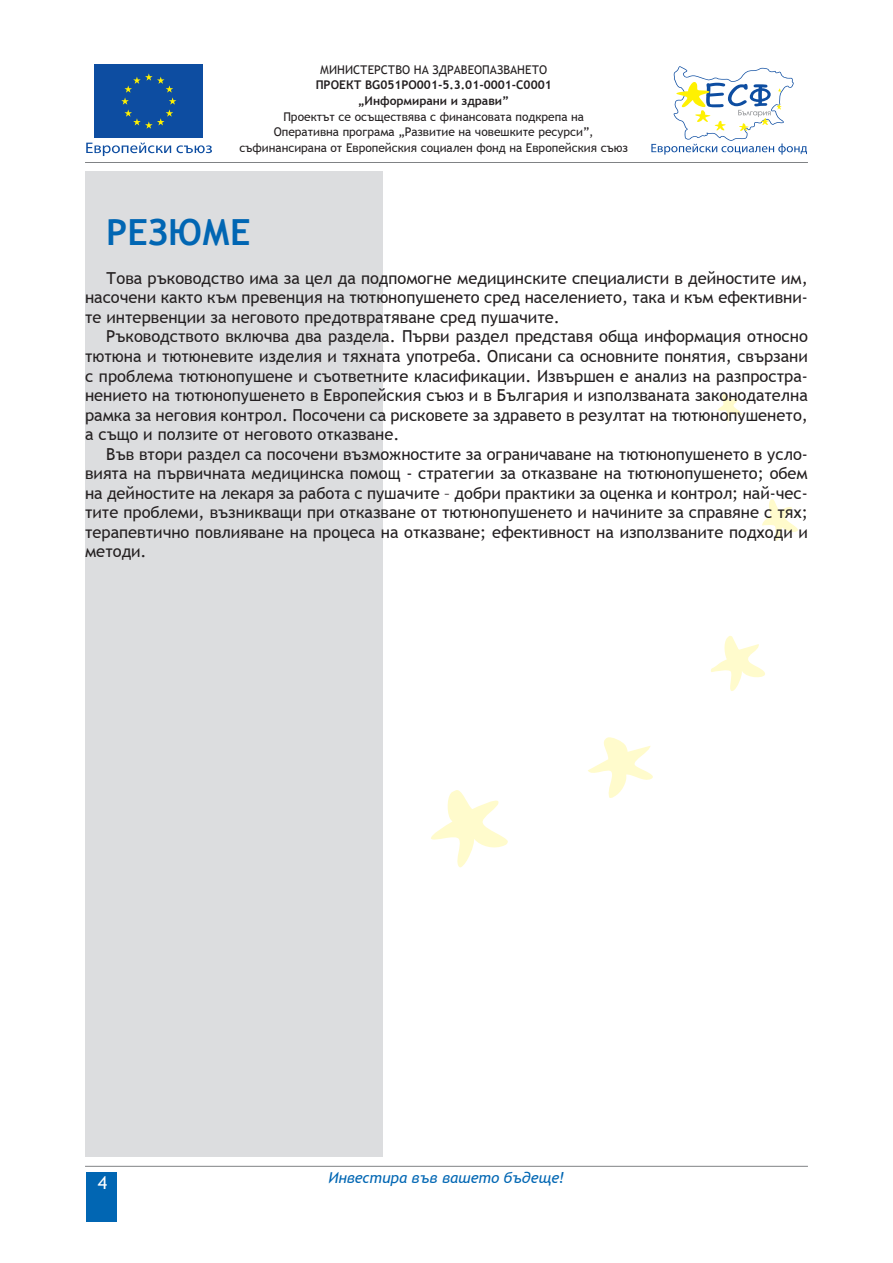
<style>
.page{position:relative;width:893px;height:1263px;background:#fff}
.page>*{position:absolute;margin:0;border:0;box-sizing:border-box;transform-origin:0 0}
.t1{font:700 36px "Trebuchet MS";color:#0166b3}
.t2{font:18px "Trebuchet MS";color:#fff}
.t3{font:16.5px/19.5px "Trebuchet MS";color:#231f20;text-align:justify}
.t4{font:italic 15px "Trebuchet MS";color:#0166b3}
.t5{font:12px/15.8px "Trebuchet MS";color:#231f20;text-align:center}
.t6{font:700 12px/15.8px "Trebuchet MS";color:#231f20;text-align:center}
</style>
<div class="page">
<hr style="left:85px;top:1166px;width:723px;height:1px;background:#808285">
<svg style="left:718px;top:393px;width:24px;height:29px"></svg>
<svg style="left:762px;top:499px;width:36px;height:42px"></svg>
<svg style="left:711px;top:636px;width:54px;height:55px"></svg>
<svg style="left:431px;top:790px;width:77px;height:78px"></svg>
<svg style="left:588px;top:737px;width:65px;height:61px"></svg>
<div style="left:86px;top:1172px;width:31px;height:49px;background:#0166b3"></div>
<svg style="left:94px;top:64px;width:109px;height:1px"></svg>
<div style="left:94px;top:65px;width:109px;height:73px;background:#0d4da1"></div>
<svg style="left:121px;top:73px;width:55px;height:56px"></svg>
<svg style="left:177px;top:145px;width:35px;height:8px"></svg>
<svg style="left:86px;top:143px;width:85px;height:13px"></svg>
<svg style="left:651px;top:66px;width:156px;height:89px"></svg>
<hr style="left:85px;top:162px;width:723px;height:1px;background:#808285">
<div style="left:85px;top:171px;width:298px;height:986px;background:#dcdddf"></div>
<p class="t5" style="left:320px;top:62px;width:228px">МИНИСТЕРСТВО НА ЗДРАВЕОПАЗВАНЕТО</p>
<p class="t6" style="left:316px;top:77px;width:238px">ПРОЕКТ BG051PO001-5.3.01-0001-С0001 „Информирани и здрави”</p>
<p class="t5" style="left:239px;top:109px;width:390px">Проектът се осъществява с финансовата подкрепа на<br>Оперативна програма „Развитие на човешките ресурси”, съфинансирана от Европейския социален фонд на Европейския съюз</p>
<h1 class="t1" style="left:106px;top:210px;width:146px">РЕЗЮМЕ</h1>
<p class="t3" style="left:85px;top:269px;width:724px;text-indent:21px">Това ръководство има за цел да подпомогне медицинските специалисти в дейностите им, насочени както към превенция на тютюнопушенето сред населението, така и към ефективни&shy;те интервенции за неговото предотвратяване сред пушачите.</p>
<p class="t3" style="left:85px;top:327px;width:724px;text-indent:21px">Ръководството включва два раздела. Първи раздел представя обща информация относно тютюна и тютюневите изделия и тяхната употреба. Описани са основните понятия, свързани с проблема тютюнопушене и съответните класификации. Извършен е анализ на разпростра&shy;нението на тютюнопушенето в Европейския съюз и в България и използваната законодателна рамка за неговия контрол. Посочени са рисковете за здравето в резултат на тютюнопушенето, а също и ползите от неговото отказване.</p>
<p class="t3" style="left:85px;top:444px;width:724px;text-indent:21px">Във втори раздел са посочени възможностите за ограничаване на тютюнопушенето в усло&shy;вията на първичната медицинска помощ - стратегии за отказване на тютюнопушенето; обем на дейностите на лекаря за работа с пушачите – добри практики за оценка и контрол; най-чес&shy;тите проблеми, възникващи при отказване от тютюнопушенето и начините за справяне с тях; терапевтично повлияване на процеса на отказване; ефективност на използваните подходи и методи.</p>
<p class="t2" style="left:98px;top:1171px;width:11px">4</p>
<p class="t4" style="left:328px;top:1168px;width:238px">Инвестира във вашето бъдеще!</p>
</div>
